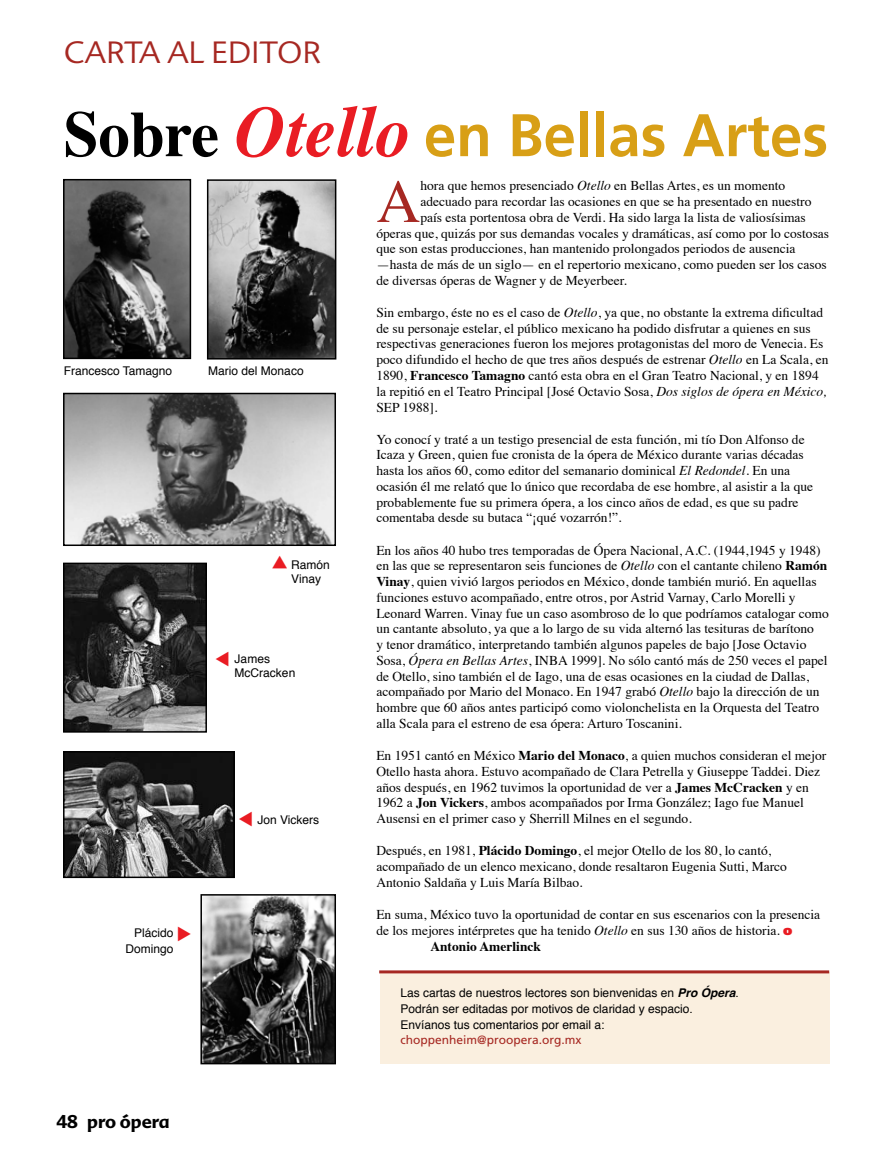
<style>
.page{position:relative;width:893px;height:1170px;background:#fff}
.page>*{position:absolute;margin:0;border:0;box-sizing:border-box;transform-origin:0 0}
.t1{font:61.05px "Times";color:#a62822}
.t2{font:700 60px "Frutiger";color:#d89f16}
.t3{font:300 30px "Advert";color:#a62822}
.t4{font:700 18px "Advert";color:#000}
.t5{font:13.5px/15.8px "Times";color:#000}
.t6{font:700 13.5px "Times";color:#000}
.t7{font:12px/15.8px "Helvetica";color:#000}
.t8{font:12px "Frutiger";color:#a62822}
.s1{font-family:"Times";font-size:64.5px;color:#000}
.s2{font-family:"Times";font-style:italic;font-size:72px;color:#e91c23}
.s3{font-style:italic}
.s4{font-weight:700}
.s5{font-family:"Frutiger";font-weight:900;color:#e91c23}
.s6{font-weight:700;font-style:italic}
</style>
<div class="page">
<div style="left:380px;top:971px;width:449px;height:92px;background:#faefdf"></div>
<img style="left:66px;top:182px;width:122px;height:174px">
<div style="left:63px;top:179px;width:128px;height:180px;border:2px solid #000"></div>
<img style="left:210px;top:182px;width:123px;height:174px">
<div style="left:207px;top:179px;width:129px;height:180px;border:2px solid #000"></div>
<img style="left:66px;top:396px;width:267px;height:147px">
<div style="left:63px;top:393px;width:273px;height:153px;border:2px solid #000"></div>
<img style="left:66px;top:565px;width:138px;height:164px">
<div style="left:63px;top:562px;width:144px;height:170px;border:2px solid #000"></div>
<img style="left:66px;top:754px;width:166px;height:121px">
<div style="left:63px;top:751px;width:172px;height:127px;border:2px solid #000"></div>
<img style="left:203px;top:897px;width:130px;height:164px">
<div style="left:200px;top:894px;width:136px;height:170px;border:2px solid #000"></div>
<hr style="left:379px;top:970px;width:450px;height:3px;background:#a62822">
<h3 class="t3" style="left:64px;top:34px;width:259px">CARTA AL EDITOR</h3>
<h2 class="t2" style="left:64px;top:100px;width:766px"><span class="s1">Sobre</span> <span class="s2">Otello</span> en Bellas Artes</h2>
<p class="t7" style="left:64px;top:363px;width:110px">Francesco Tamagno</p>
<p class="t7" style="left:208px;top:363px;width:97px">Mario del Monaco</p>
<p class="t7" style="left:291px;top:558px;width:40px;line-height:13.5px">Ramón<br>Vinay</p>
<p class="t7" style="left:235px;top:652px;width:62px;line-height:13.5px">James<br>McCracken</p>
<p class="t7" style="left:126px;top:925px;width:50px;text-align:right">Plácido<br>Domingo</p>
<h3 class="t4" style="left:56px;top:1110px;width:115px">48 pro ópera</h3>
<p class="t7" style="left:257px;top:812px;width:63px">Jon Vickers</p>
<h1 class="t1" style="left:376px;top:144px;width:46px">A</h1>
<p class="t5" style="left:420px;top:177px;width:366px">hora que hemos presenciado <span class="s3">Otello</span> en Bellas Artes, es un momento</p>
<p class="t5" style="left:420px;top:193px;width:392px">adecuado para recordar las ocasiones en que se ha presentado en nuestro</p>
<p class="t5" style="left:420px;top:208px;width:387px">país esta portentosa obra de Verdi. Ha sido larga la lista de valiosísimas</p>
<p class="t5" style="left:376px;top:224px;width:454px">óperas que, quizás por sus demandas vocales y dramáticas, así como por lo costosas</p>
<p class="t5" style="left:376px;top:240px;width:421px">que son estas producciones, han mantenido prolongados periodos de ausencia</p>
<p class="t5" style="left:376px;top:256px;width:452px">—hasta de más de un siglo— en el repertorio mexicano, como pueden ser los casos</p>
<p class="t5" style="left:376px;top:271px;width:252px">de diversas óperas de Wagner y de Meyerbeer.</p>
<p class="t5" style="left:376px;top:303px;width:454px">Sin embargo, éste no es el caso de <span class="s3">Otello</span>, ya que, no obstante la extrema dificultad de su personaje estelar, el público mexicano ha podido disfrutar a quienes en sus respectivas generaciones fueron los mejores protagonistas del moro de Venecia. Es poco difundido el hecho de que tres años después de estrenar <span class="s3">Otello</span> en La Scala, en 1890, <span class="s4">Francesco Tamagno</span> cantó esta obra en el Gran Teatro Nacional, y en 1894 la repitió en el Teatro Principal [José Octavio Sosa, <span class="s3">Dos siglos de ópera en México, </span>SEP 1988].</p>
<p class="t5" style="left:376px;top:430px;width:438px">Yo conocí y traté a un testigo presencial de esta función, mi tío Don Alfonso de Icaza y Green, quien fue cronista de la ópera de México durante varias décadas hasta los años 60, como editor del semanario dominical <span class="s3">El Redondel</span>. En una ocasión él me relató que lo único que recordaba de ese hombre, al asistir a la que probablemente fue su primera ópera, a los cinco años de edad, es que su padre comentaba desde su butaca “¡qué vozarrón!”.</p>
<p class="t5" style="left:376px;top:541px;width:454px">En los años 40 hubo tres temporadas de Ópera Nacional, A.C. (1944,1945 y 1948) en las que se representaron seis funciones de <span class="s3">Otello</span> con el cantante chileno <span class="s4">Ramón Vinay</span>, quien vivió largos periodos en México, donde también murió. En aquellas funciones estuvo acompañado, entre otros, por Astrid Varnay, Carlo Morelli y Leonard Warren. Vinay fue un caso asombroso de lo que podríamos catalogar como un cantante absoluto, ya que a lo largo de su vida alternó las tesituras de barítono<br>y tenor dramático, interpretando también algunos papeles de bajo [Jose Octavio Sosa, <span class="s3">Ópera en Bellas Artes</span>, INBA 1999]. No sólo cantó más de 250 veces el papel de Otello, sino también el de Iago, una de esas ocasiones en la ciudad de Dallas, acompañado por Mario del Monaco. En 1947 grabó <span class="s3">Otello</span> bajo la dirección de un hombre que 60 años antes participó como violonchelista en la Orquesta del Teatro alla Scala para el estreno de esa ópera: Arturo Toscanini.</p>
<p class="t5" style="left:376px;top:746px;width:451px">En 1951 cantó en México <span class="s4">Mario del Monaco</span>, a quien muchos consideran el mejor Otello hasta ahora. Estuvo acompañado de Clara Petrella y Giuseppe Taddei. Diez años después, en 1962 tuvimos la oportunidad de ver a <span class="s4">James McCracken</span> y en 1962 a <span class="s4">Jon Vickers</span>, ambos acompañados por Irma González; Iago fue Manuel Ausensi en el primer caso y Sherrill Milnes en el segundo.</p>
<p class="t5" style="left:376px;top:841px;width:412px">Después, en 1981, <span class="s4">Plácido Domingo</span>, el mejor Otello de los 80, lo cantó, acompañado de un elenco mexicano, donde resaltaron Eugenia Sutti, Marco<br>Antonio Saldaña y Luis María Bilbao.</p>
<p class="t5" style="left:376px;top:905px;width:445px">En suma, México tuvo la oportunidad de contar en sus escenarios con la presencia</p>
<p class="t5" style="left:376px;top:920px;width:418px">de los mejores intérpretes que ha tenido <span class="s3">Otello</span> en sus 130 años de historia. <span class="s5">o</span></p>
<p class="t6" style="left:430px;top:933px;width:112px">Antonio Amerlinck</p>
<p class="t7" style="left:401px;top:985px;width:340px">Las cartas de nuestros lectores son bienvenidas en <span class="s6">Pro Ópera</span>.<br>Podrán ser editadas por motivos de claridad y espacio.<br>Envíanos tus comentarios por email a:</p>
<p class="t8" style="left:401px;top:1033px;width:182px">choppenheim@proopera.org.mx</p>
</div>
